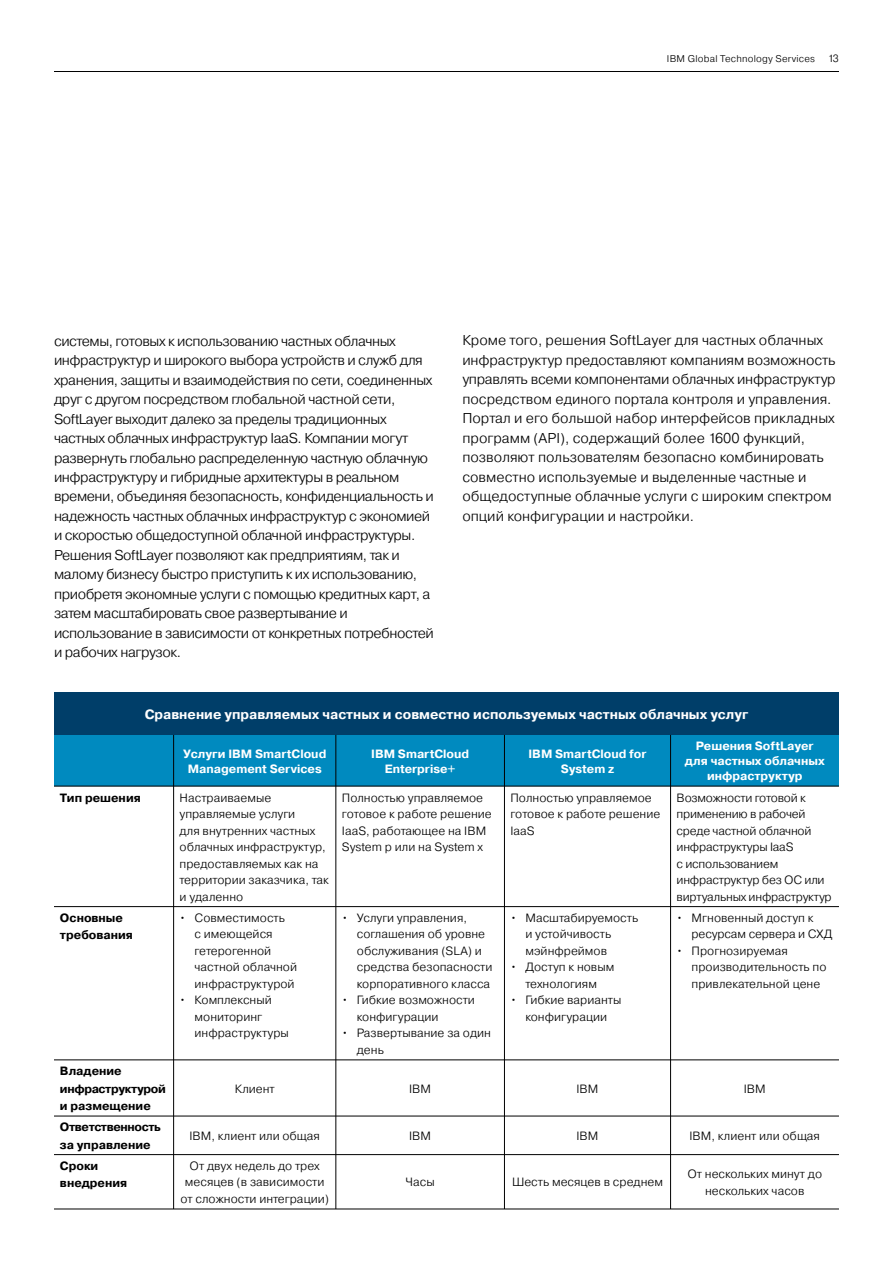
<style>
.page{position:relative;width:893px;height:1263px;background:#fff}
.page>*{position:absolute;margin:0;border:0;box-sizing:border-box;transform-origin:0 0}
.t1{font:14.25px/19.5px "Pragmatica Light C";letter-spacing:-.03em;color:#000}
.t2{font:14.25px/19.5px "Pragmatica Light C";color:#000}
.t3{font:13.5px "Pragmatica Bold C";color:#fff}
.t4{font:12px/16.5px "Pragmatica Light C";color:#000}
.t5{font:12px/16.5px "Pragmatica Light C";letter-spacing:-.02em;color:#000}
.t6{font:12px/15px "Pragmatica Bold C";color:#fff;text-align:center}
.t7{font:12px/17.4px "Pragmatica Bold C";color:#000}
.t8{font:12px/17.4px "Pragmatica Bold C";letter-spacing:-.03em;color:#000}
.t9{font:9.75px "Pragmatica Light C";letter-spacing:.02em;color:#000}
.s1{font-size:10.5px}
</style>
<div class="page">
<hr style="left:54px;top:71px;width:785px;height:1px;background:#000">
<div style="left:54px;top:735px;width:785px;height:51px;background:#008abf"></div>
<div style="left:54px;top:692px;width:785px;height:43px;background:#003e69"></div>
<hr style="left:54px;top:906px;width:785px;height:1px;background:#000">
<hr style="left:54px;top:1116px;width:785px;height:1px;background:#000">
<hr style="left:54px;top:1154px;width:785px;height:1px;background:#000">
<hr style="left:54px;top:1059px;width:785px;height:1px;background:#000">
<hr style="left:54px;top:1208px;width:785px;height:1px;background:#000">
<hr style="left:54px;top:786px;width:785px;height:1px;background:#000">
<hr style="left:173px;top:735px;width:1px;height:474px;background:#000">
<hr style="left:670px;top:735px;width:1px;height:474px;background:#000">
<hr style="left:504px;top:735px;width:1px;height:474px;background:#000">
<hr style="left:335px;top:735px;width:1px;height:474px;background:#000">
<p class="t9" style="left:667px;top:53px;width:173px">IBM Global Technology Services <span class="s1">13</span></p>
<p class="t1" style="left:54px;top:331px;width:381px">системы, готовых к использованию частных облачных инфраструктур и широкого выбора устройств и служб для хранения, защиты и взаимодействия по сети, соединенных друг с другом посредством глобальной частной сети, SoftLayer выходит далеко за пределы традиционных частных облачных инфраструктур IaaS. Компании могут развернуть глобально распределенную частную облачную инфраструктуру и гибридные архитектуры в реальном времени, объединяя безопасность, конфиденциальность и надежность частных облачных инфраструктур с экономией и скоростью общедоступной облачной инфраструктуры.<br>Решения SoftLayer позволяют как предприятиям, так и малому бизнесу быстро приступить к их использованию, приобретя экономные услуги с помощью кредитных карт, а затем масштабировать свое развертывание и использование в зависимости от конкретных потребностей и рабочих нагрузок.</p>
<p class="t2" style="left:462px;top:331px;width:375px">Кроме того, решения SoftLayer для частных облачных инфраструктур предоставляют компаниям возможность управлять всеми компонентами облачных инфраструктур посредством единого портала контроля и управления.<br>Портал и его большой набор интерфейсов прикладных программ (API), содержащий более 1600 функций, позволяют пользователям безопасно комбинировать совместно используемые и выделенные частные и общедоступные облачные услуги с широким спектром опций конфигурации и настройки.</p>
<p class="t3" style="left:145px;top:707px;width:605px">Сравнение управляемых частных и совместно используемых частных облачных услуг</p>
<p class="t6" style="left:183px;top:746px;width:145px">Услуги IBM SmartCloud<br>Management Services</p>
<p class="t6" style="left:371px;top:746px;width:100px">IBM SmartCloud<br>Enterprise+</p>
<p class="t6" style="left:528px;top:746px;width:120px">IBM SmartCloud for<br>System z</p>
<p class="t6" style="left:685px;top:739px;width:141px">Решения SoftLayer для частных облачных инфраструктур</p>
<p class="t7" style="left:60px;top:789px;width:82px">Тип решения</p>
<p class="t4" style="left:180px;top:789px;width:151px">Настраиваемые управляемые услуги<br>для внутренних частных облачных инфраструктур, предоставляемых как на территории заказчика, так и удаленно</p>
<p class="t4" style="left:342px;top:789px;width:151px">Полностью управляемое готовое к работе решение<br>IaaS, работающее на IBM<br>System p или на System x</p>
<p class="t4" style="left:510px;top:789px;width:151px">Полностью управляемое готовое к работе решение<br>IaaS</p>
<p class="t5" style="left:677px;top:789px;width:157px">Возможности готовой к применению в рабочей среде частной облачной инфраструктуры IaaS<br>с использованием инфраструктур без ОС или виртуальных инфраструктур</p>
<p class="t7" style="left:60px;top:909px;width:74px">Основные требования</p>
<p class="t4" style="left:195px;top:909px;width:104px;text-indent:-15px">• Совместимость<br>с имеющейся гетерогенной частной облачной инфраструктурой</p>
<p class="t4" style="left:195px;top:992px;width:96px;text-indent:-15px">• Комплексный мониторинг инфраструктуры</p>
<p class="t4" style="left:525px;top:909px;width:114px;text-indent:-15px">• Масштабируемость и устойчивость мэйнфреймов</p>
<p class="t4" style="left:510px;top:959px;width:105px;text-align:center">• Доступ к новым технологиям</p>
<p class="t4" style="left:510px;top:992px;width:113px;text-align:center">• Гибкие варианты конфигурации</p>
<p class="t4" style="left:357px;top:909px;width:137px;text-indent:-15px">• Услуги управления, соглашения об уровне обслуживания (SLA) и средства безопасности корпоративного класса</p>
<p class="t4" style="left:357px;top:992px;width:119px;text-indent:-15px">• Гибкие возможности конфигурации</p>
<p class="t4" style="left:357px;top:1025px;width:136px;text-indent:-15px">• Развертывание за один день</p>
<p class="t4" style="left:692px;top:909px;width:142px;text-indent:-15px">• Мгновенный доступ к ресурсам сервера и СХД</p>
<p class="t4" style="left:692px;top:942px;width:136px;text-indent:-15px">• Прогнозируемая производительность по привлекательной цене</p>
<p class="t7" style="left:60px;top:1062px;width:107px">Владение инфраструктурой и размещение</p>
<p class="t4" style="left:235px;top:1080px;width:42px">Клиент</p>
<p class="t4" style="left:409px;top:1080px;width:23px">IBM</p>
<p class="t4" style="left:576px;top:1080px;width:23px">IBM</p>
<p class="t4" style="left:744px;top:1080px;width:23px">IBM</p>
<p class="t8" style="left:60px;top:1118px;width:102px">Ответственность за управление</p>
<p class="t4" style="left:189px;top:1128px;width:132px">IBM, клиент или общая</p>
<p class="t4" style="left:409px;top:1128px;width:23px">IBM</p>
<p class="t4" style="left:576px;top:1128px;width:23px">IBM</p>
<p class="t4" style="left:689px;top:1128px;width:132px">IBM, клиент или общая</p>
<p class="t7" style="left:60px;top:1157px;width:69px">Сроки внедрения</p>
<p class="t4" style="left:180px;top:1158px;width:150px;text-align:center">От двух недель до трех месяцев (в зависимости от сложности интеграции)</p>
<p class="t4" style="left:406px;top:1174px;width:31px">Часы</p>
<p class="t4" style="left:512px;top:1174px;width:152px">Шесть месяцев в среднем</p>
<p class="t4" style="left:687px;top:1166px;width:136px;text-align:center">От нескольких минут до нескольких часов</p>
</div>
